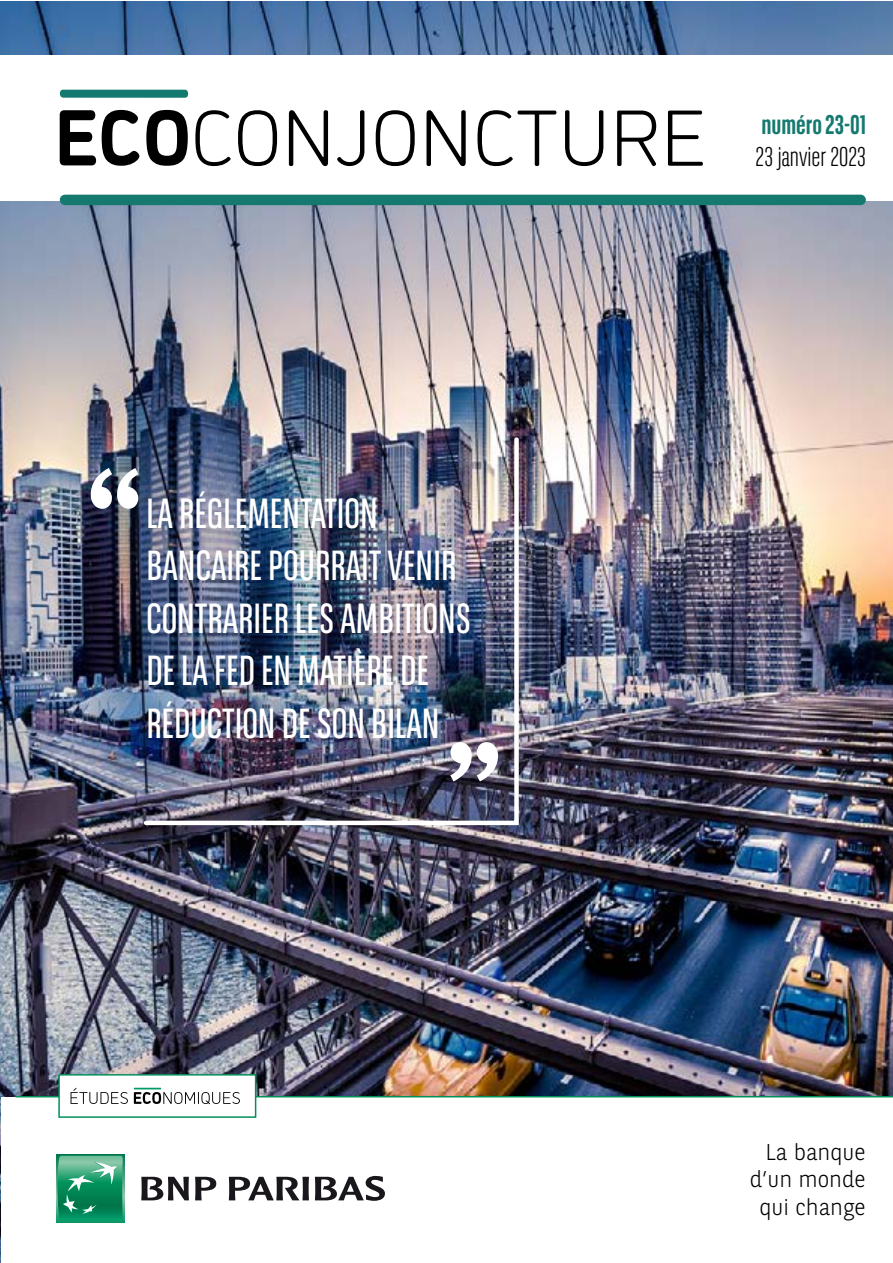
<style>
.page{position:relative;width:893px;height:1263px;background:#fff}
.page>*{position:absolute;margin:0;border:0;box-sizing:border-box;transform-origin:0 0}
.t1{font:42px/52.5px "BNPP Sans Condensed";color:#fff}
.t2{font:300 27px "BNPP Sans Condensed";color:#000}
.t3{font:700 27px "BNPP Sans Condensed";color:#15796f}
.t4{font:300 22.8px/27.3px "BNPP Sans";color:#000;text-align:right}
</style>
<div class="page">
<img style="left:0;top:1px;width:893px;height:1262px">
<div style="left:1px;top:1097px;width:892px;height:166px;background:#fff"></div>
<div style="left:0;top:55px;width:893px;height:146px;background:#fff"></div>
<hr style="left:15px;top:1096px;width:878px;height:1px;background:#00915b">
<div style="left:56px;top:1154px;width:68px;height:68px;background:#119263"></div>
<svg style="left:57px;top:1156px;width:66px;height:64px;background:#35a178"></svg>
<svg style="left:141px;top:1177px;width:48px;height:23px"></svg>
<svg style="left:195px;top:1177px;width:21px;height:23px"></svg>
<svg style="left:229px;top:1177px;width:80px;height:23px"></svg>
<svg style="left:315px;top:1176px;width:70px;height:25px"></svg>
<div style="left:58px;top:1074px;width:198px;height:44px;background:#fff;border:2px solid #00915b"></div>
<svg style="left:71px;top:1088px;width:57px;height:16px"></svg>
<svg style="left:134px;top:1088px;width:106px;height:16px"></svg>
<div style="left:65px;top:195px;width:796px;height:10px;background:#15796f"></div>
<svg style="left:60px;top:110px;width:36px;height:55px"></svg>
<svg style="left:102px;top:110px;width:37px;height:56px"></svg>
<svg style="left:146px;top:110px;width:42px;height:56px"></svg>
<svg style="left:59px;top:90px;width:130px;height:8px"></svg>
<svg style="left:195px;top:110px;width:36px;height:56px"></svg>
<svg style="left:238px;top:110px;width:39px;height:56px"></svg>
<svg style="left:289px;top:110px;width:39px;height:56px"></svg>
<svg style="left:337px;top:110px;width:27px;height:56px"></svg>
<svg style="left:376px;top:110px;width:39px;height:56px"></svg>
<svg style="left:426px;top:110px;width:40px;height:56px"></svg>
<svg style="left:477px;top:110px;width:79px;height:56px"></svg>
<svg style="left:565px;top:110px;width:38px;height:56px"></svg>
<svg style="left:617px;top:111px;width:39px;height:55px"></svg>
<svg style="left:668px;top:111px;width:35px;height:55px"></svg>
<svg style="left:91px;top:468px;width:47px;height:41px"></svg>
<img style="left:142px;top:435px;width:379px;height:392px">
<p class="t1" style="left:146px;top:486px;width:326px">LA RÉGLEMENTATION<br>BANCAIRE POURRAIT VENIR<br>CONTRARIER LES AMBITIONS<br>DE LA FED EN MATIÈRE DE<br>RÉDUCTION DE SON BILAN</p>
<p class="t3" style="left:761px;top:109px;width:106px">numéro 23-01</p>
<p class="t2" style="left:756px;top:140px;width:112px">23 janvier 2023</p>
<p class="t4" style="left:750px;top:1137px;width:117px">La banque d’un monde qui change</p>
</div>
